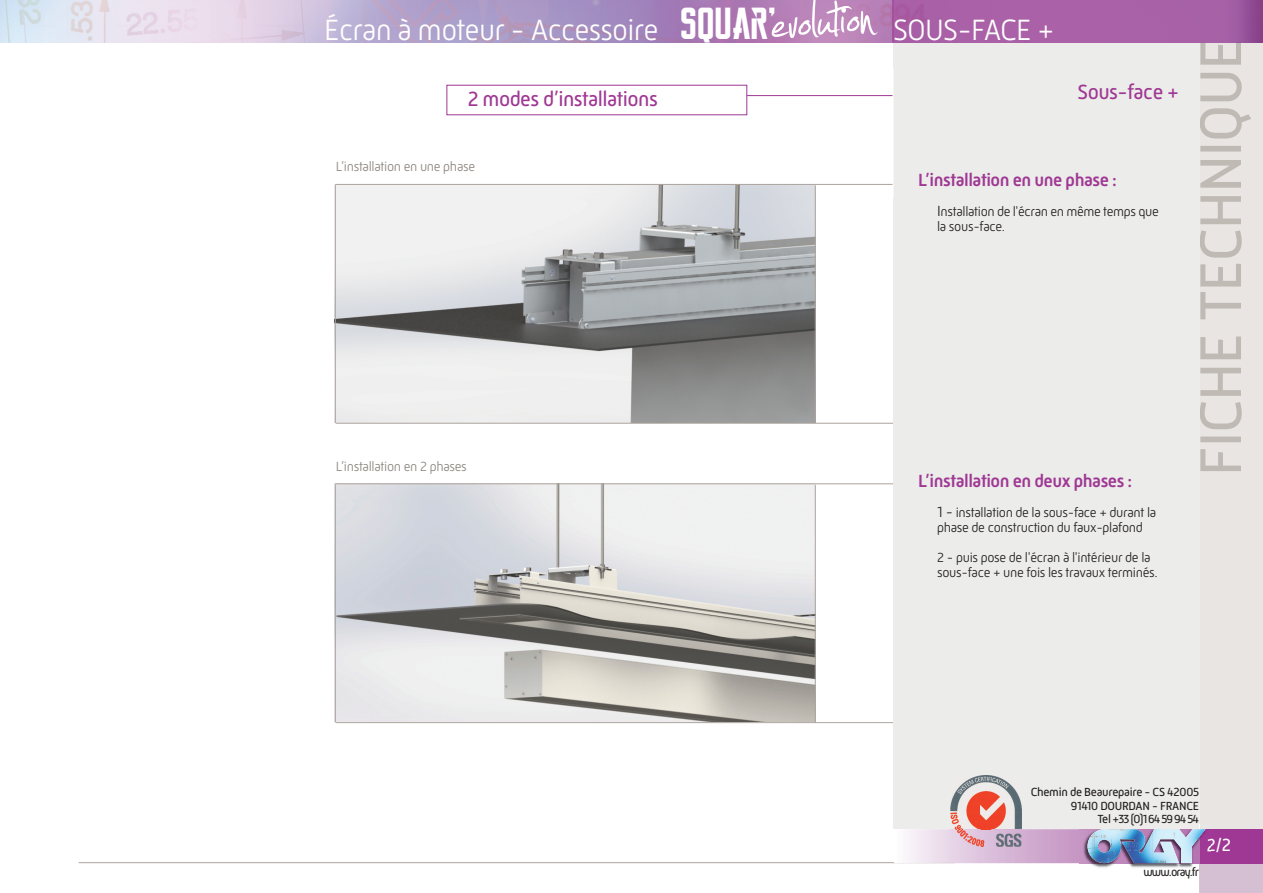
<style>
.page{position:relative;width:1263px;height:893px;background:#fff}
.page>*{position:absolute;margin:0;border:0;box-sizing:border-box;transform-origin:0 0}
.t1{font:118.2px "Jellyka Estrya's Handwriting";color:#fff}
.t2{font:700 44.55px "Reckoner";color:#fff}
.t3{font:300 30px "Mic 32 New";letter-spacing:-.025em;color:#fff}
.t4{font:21px "Mic 32 New";letter-spacing:-.025em;color:#9f3894}
.t5{font:500 18px "Mic 32 New";letter-spacing:-.025em;color:#9f3894}
.t6{font:18px "Mic 32 New";color:#fff}
.t7{font:300 13.5px/15px "Mic 32 New";letter-spacing:-.025em;color:#231f20}
.t8{font:300 13.5px "Mic 32 New";letter-spacing:-.025em;color:#8d867f}
.t9{font:12px/13.5px "Mic 32 New";letter-spacing:-.025em;color:#231f20;text-align:right}
.t10{font:12px "Mic 32 New";letter-spacing:-.075em;color:#231f20}
.s1{font-size:15px}
</style>
<div class="page">
<img style="left:334px;top:184px;width:481px;height:239px">
<hr style="left:335px;top:184px;width:609px;height:1px;background:#aca49e">
<hr style="left:336px;top:423px;width:608px;height:1px;background:#aca49e">
<hr style="left:335px;top:185px;width:1px;height:238px;background:#aca49e">
<hr style="left:815px;top:186px;width:1px;height:237px;background:#aca49e">
<img style="left:334px;top:484px;width:481px;height:238px">
<hr style="left:335px;top:483px;width:609px;height:1px;background:#aca49e">
<hr style="left:336px;top:722px;width:608px;height:1px;background:#aca49e">
<hr style="left:335px;top:484px;width:1px;height:239px;background:#aca49e">
<hr style="left:815px;top:485px;width:1px;height:238px;background:#aca49e">
<hr style="left:565px;top:95px;width:347px;height:1px;background:#9f3894">
<div style="left:447px;top:86px;width:299px;height:28px;background:#fff"></div>
<div style="left:446px;top:85px;width:301px;height:30px;border:1px solid #9f3894"></div>
<hr style="left:79px;top:862px;width:876px;height:1px;background:#aca49e">
<div style="left:1199px;top:43px;width:64px;height:850px;background:#e8e5e3"></div>
<hr style="left:1199px;top:68px;width:1px;height:761px;background:#fff">
<img style="left:0;top:0;width:1263px;height:43px">
<svg style="left:1200px;top:43px;width:51px;height:428px"></svg>
<div style="left:893px;top:43px;width:306px;height:786px;background:#ececea"></div>
<hr style="left:893px;top:68px;width:1px;height:130px;background:#fff">
<img style="left:1200px;top:42px;width:41px;height:1px">
<hr style="left:892px;top:0;width:1px;height:43px;background:#9f3894">
<img style="left:907px;top:829px;width:173px;height:34px">
<img style="left:895px;top:862px;width:60px;height:1px">
<img style="left:1080px;top:830px;width:7px;height:34px">
<svg style="left:1087px;top:829px;width:176px;height:64px"></svg>
<img style="left:1087px;top:829px;width:118px;height:34px">
<img style="left:950px;top:775px;width:72px;height:71px">
<img style="left:950px;top:829px;width:72px;height:1px">
<h1 class="t1" style="left:767px;top:-29px;width:103px;rotate:-4deg">evolution</h1>
<h2 class="t2" style="left:681px;top:6px;width:97px">SQUAR’</h2>
<h3 class="t3" style="left:324px;top:18px;width:336px">Écran à moteur - Accessoire</h3>
<h3 class="t3" style="left:893px;top:18px;width:163px">SOUS-FACE +</h3>
<h3 class="t4" style="left:468px;top:91px;width:192px">2 modes d’installations</h3>
<h3 class="t4" style="left:1077px;top:84px;width:103px">Sous-face +</h3>
<p class="t8" style="left:336px;top:161px;width:141px">L’installation en une phase</p>
<h3 class="t5" style="left:918px;top:173px;width:200px">L’installation en une phase :</h3>
<p class="t7" style="left:937px;top:205px;width:223px"><span class="s1">I</span>nstallation de l'écran en même temps que la sous-face.</p>
<p class="t8" style="left:336px;top:461px;width:132px">L’installation en 2 phases</p>
<h3 class="t5" style="left:918px;top:474px;width:216px">L’installation en deux phases :</h3>
<p class="t7" style="left:937px;top:506px;width:221px"><span class="s1">1 -</span> installation de la sous-face + durant la phase de construction du faux-plafond</p>
<p class="t7" style="left:937px;top:551px;width:222px">2 - puis pose de l'écran à l'intérieur de la sous-face + une fois les travaux terminés.</p>
<p class="t9" style="left:1031px;top:786px;width:170px">Chemin de Beaurepaire - CS 42005<br>91410 DOURDAN - FRANCE<br>Tel +33(0)164599454</p>
<p class="t10" style="left:1143px;top:867px;width:57px">www.oray.fr</p>
<h3 class="t6" style="left:1206px;top:838px;width:26px">2/2</h3>
</div>
